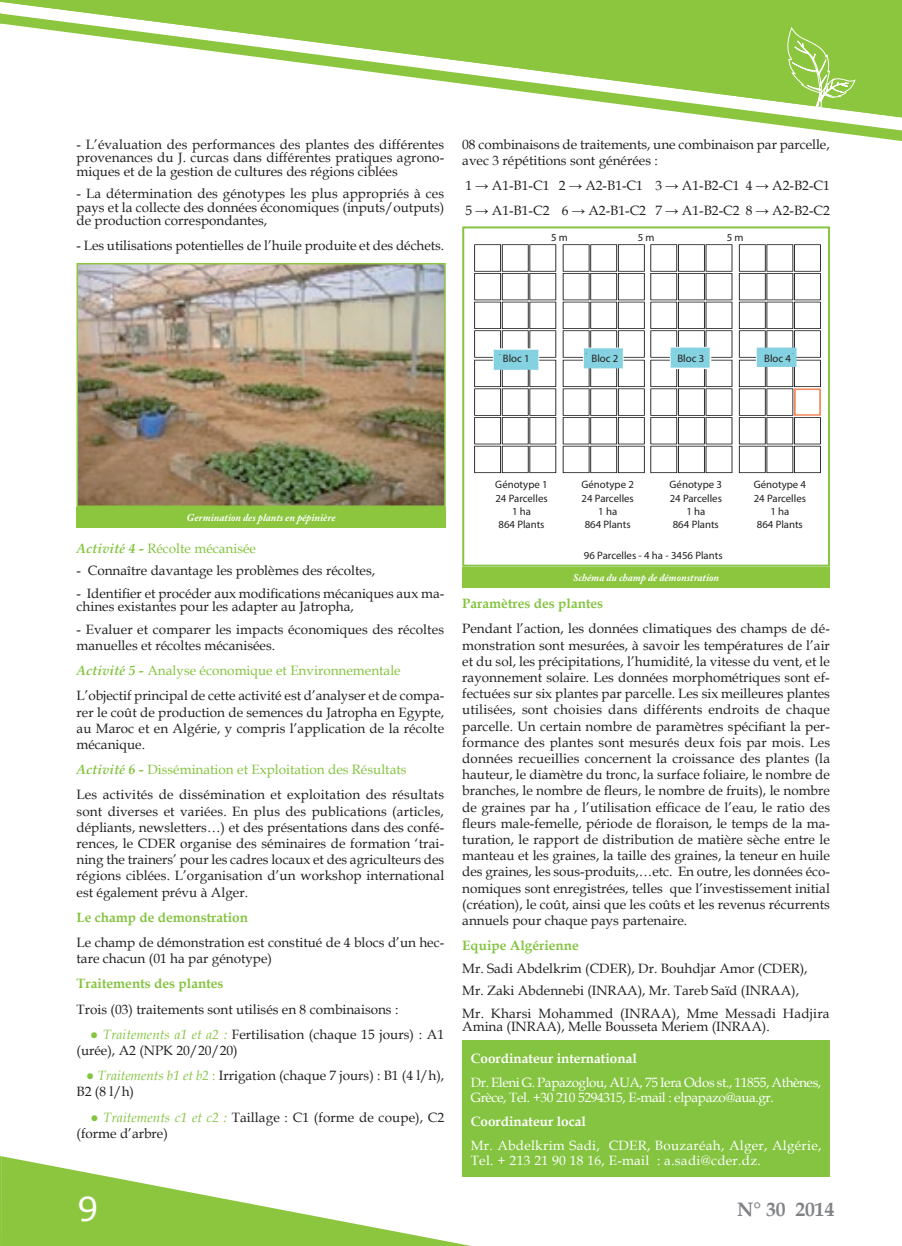
<style>
.page{position:relative;width:902px;height:1246px;background:#fff}
.page>*{position:absolute;margin:0;border:0;box-sizing:border-box;transform-origin:0 0}
.t1{font:33px "Verdana";color:#fff}
.t2{font:700 19.5px "Book Antiqua";color:#808285}
.t3{font:13.5px/16.2px "Book Antiqua";color:#231f20}
.t4{font:13.5px/15px "Book Antiqua";letter-spacing:-.03em;color:#fff}
.t5{font:13.5px/15px "Book Antiqua";letter-spacing:.02em;color:#fff}
.t6{font:700 13.5px "Book Antiqua";color:#84c440}
.t7{font:700 13.5px "Book Antiqua";color:#fff}
.t8{font:13.5px "Book Antiqua";color:#84c440}
.t9{font:10.8px/12.9px "Myriad Pro";color:#231f20;text-align:center}
.t10{font:italic 700 10.5px "Adobe Caslon Pro";color:#fff}
.s1{font-weight:700;font-style:italic}
.s2{font-weight:700;font-style:italic;color:#84c440}
.s3{color:#84c440}
.s4{font-style:italic;color:#84c440}
</style>
<div class="page">
<svg style="left:0;top:1156px;width:1px;height:90px"></svg>
<svg style="left:1px;top:1156px;width:470px;height:90px"></svg>
<div style="left:0;top:0;width:901px;height:13px;background:#8bc63e"></div>
<svg style="left:1px;top:13px;width:900px;height:128px"></svg>
<svg style="left:783px;top:28px;width:72px;height:86px;background:#a1d063"></svg>
<img style="left:474px;top:244px;width:347px;height:230px">
<svg style="left:584px;top:350px;width:39px;height:14px"></svg>
<svg style="left:670px;top:350px;width:39px;height:18px"></svg>
<svg style="left:756px;top:350px;width:40px;height:14px"></svg>
<svg style="left:496px;top:351px;width:39px;height:21px"></svg>
<div style="left:462px;top:226px;width:367px;height:341px;border:2px solid #84c440"></div>
<div style="left:462px;top:567px;width:367px;height:21px;background:#8bc63e"></div>
<div style="left:462px;top:1041px;width:367px;height:136px;background:#84c440"></div>
<div style="left:77px;top:507px;width:368px;height:21px;background:#8bc63e"></div>
<img style="left:80px;top:266px;width:362px;height:238px">
<div style="left:77px;top:263px;width:368px;height:244px;border:2px solid #8bc63e"></div>
<p class="t3" style="left:77px;top:137px;width:369px;line-height:13.5px;text-align:justify">- L’évaluation des performances des plantes des différentes provenances du J. curcas dans différentes pratiques agrono&shy;miques et de la gestion de cultures des régions ciblées</p>
<p class="t3" style="left:77px;top:187px;width:369px;line-height:13.5px;text-align:justify">- La détermination des génotypes les plus appropriés à ces pays et la collecte des données économiques (inputs/outputs) de production correspondantes,</p>
<p class="t3" style="left:77px;top:237px;width:369px">- Les utilisations potentielles de l’huile produite et des déchets.</p>
<p class="t3" style="left:462px;top:136px;width:369px">08 combinaisons de traitements, une combinaison par parcelle, avec 3 répétitions sont générées :</p>
<p class="t3" style="left:465px;top:173px;width:366px;line-height:25.2px">1 → A1-B1-C1 2 → A2-B1-C1 3 → A1-B2-C1 4 → A2-B2-C1<br>5 → A1-B1-C2 6 → A2-B1-C2 7 → A1-B2-C2 8 → A2-B2-C2</p>
<p class="t9" style="left:551px;top:231px;width:18px">5 m</p>
<p class="t9" style="left:637px;top:231px;width:18px">5 m</p>
<p class="t9" style="left:726px;top:231px;width:18px">5 m</p>
<p class="t9" style="left:503px;top:352px;width:28px">Bloc 1</p>
<p class="t9" style="left:591px;top:352px;width:28px">Bloc 2</p>
<p class="t9" style="left:677px;top:352px;width:28px">Bloc 3</p>
<p class="t9" style="left:764px;top:352px;width:28px">Bloc 4</p>
<p class="t10" style="left:186px;top:511px;width:151px">Germination des plants en pépinière</p>
<p class="t8" style="left:77px;top:539px;width:181px"><span class="s1">Activité 4 -</span> Récolte mécanisée</p>
<p class="t3" style="left:77px;top:562px;width:300px">- Connaître davantage les problèmes des récoltes,</p>
<p class="t3" style="left:77px;top:586px;width:369px;line-height:13.5px">- Identifier et procéder aux modifications mécaniques aux ma&shy;chines existantes pour les adapter au Jatropha,</p>
<p class="t3" style="left:77px;top:621px;width:369px">- Evaluer et comparer les impacts économiques des récoltes manuelles et récoltes mécanisées.</p>
<p class="t3" style="left:77px;top:658px;width:369px;line-height:25.2px"><span class="s2">Activité 5 -</span> <span class="s3">Analyse économique et Environnementale<br></span>L’objectif principal de cette activité est d’analyser et de compa-</p>
<p class="t3" style="left:77px;top:703px;width:369px;text-align:justify">rer le coût de production de semences du Jatropha en Egypte, au Maroc et en Algérie, y compris l’application de la récolte mécanique.</p>
<p class="t3" style="left:77px;top:757px;width:369px;line-height:25.2px"><span class="s2">Activité 6 -</span> <span class="s3">Dissémination et Exploitation des Résultats<br></span>Les activités de dissémination et exploitation des résultats</p>
<p class="t3" style="left:77px;top:802px;width:369px;text-align:justify">sont diverses et variées. En plus des publications (articles, dépliants, newsletters…) et des présentations dans des confé&shy;rences, le CDER organise des séminaires de formation ‘trai&shy;ning the trainers’ pour les cadres locaux et des agriculteurs des régions ciblées. L’organisation d’un workshop international est également prévu à Alger.</p>
<p class="t6" style="left:77px;top:908px;width:173px">Le champ de demonstration</p>
<p class="t3" style="left:77px;top:934px;width:369px">Le champ de démonstration est constitué de 4 blocs d’un hec&shy;tare chacun (01 ha par génotype)</p>
<p class="t6" style="left:77px;top:974px;width:148px">Traitements des plantes</p>
<p class="t3" style="left:77px;top:1000px;width:323px">Trois (03) traitements sont utilisés en 8 combinaisons :</p>
<p class="t3" style="left:76px;top:1026px;width:369px;text-indent:14px"><span class="s3">●</span> <span class="s4">Traitements a1 et a2 :</span> Fertilisation (chaque 15 jours) : A1 (urée), A2 (NPK 20/20/20)</p>
<p class="t3" style="left:76px;top:1067px;width:369px;text-indent:10px"><span class="s3">●</span> <span class="s4">Traitements b1 et b2</span> <span class="s3">:</span> Irrigation (chaque 7 jours) : B1 (4 l/h),<br>B2 (8 l/h)</p>
<p class="t3" style="left:77px;top:1108px;width:369px;text-indent:14px"><span class="s3">●</span> <span class="s4">Traitements c1 et c2 :</span> Taillage : C1 (forme de coupe), C2 (forme d’arbre)</p>
<p class="t9" style="left:495px;top:478px;width:54px">Génotype 1</p>
<p class="t9" style="left:581px;top:478px;width:54px">Génotype 2</p>
<p class="t9" style="left:669px;top:478px;width:54px">Génotype 3</p>
<p class="t9" style="left:753px;top:478px;width:54px">Génotype 4</p>
<p class="t9" style="left:495px;top:492px;width:54px">24 Parcelles<br>1 ha<br>864 Plants</p>
<p class="t9" style="left:581px;top:492px;width:54px">24 Parcelles<br>1 ha<br>864 Plants</p>
<p class="t9" style="left:669px;top:492px;width:54px">24 Parcelles<br>1 ha<br>864 Plants</p>
<p class="t9" style="left:753px;top:492px;width:54px">24 Parcelles<br>1 ha<br>864 Plants</p>
<p class="t9" style="left:584px;top:549px;width:140px">96 Parcelles - 4 ha - 3456 Plants</p>
<p class="t10" style="left:573px;top:571px;width:148px">Schéma du champ de démonstration</p>
<p class="t6" style="left:462px;top:594px;width:142px">Paramètres des plantes</p>
<p class="t3" style="left:462px;top:620px;width:369px;text-align:justify">Pendant l’action, les données climatiques des champs de dé&shy;monstration sont mesurées, à savoir les températures de l’air et du sol, les précipitations, l’humidité, la vitesse du vent, et le rayonnement solaire. Les données morphométriques sont ef&shy;fectuées sur six plantes par parcelle. Les six meilleures plantes utilisées, sont choisies dans différents endroits de chaque parcelle. Un certain nombre de paramètres spécifiant la per&shy;formance des plantes sont mesurés deux fois par mois. Les données recueillies concernent la croissance des plantes (la hauteur, le diamètre du tronc, la surface foliaire, le nombre de branches, le nombre de fleurs, le nombre de fruits), le nombre de graines par ha , l’utilisation efficace de l’eau, le ratio des fleurs male-femelle, période de floraison, le temps de la ma&shy;turation, le rapport de distribution de matière sèche entre le manteau et les graines, la taille des graines, la teneur en huile des graines, les sous-produits,…etc. En outre, les données éco&shy;nomiques sont enregistrées, telles que l’investissement initial (création), le coût, ainsi que les coûts et les revenus récurrents annuels pour chaque pays partenaire.</p>
<p class="t6" style="left:462px;top:936px;width:118px">Equipe Algérienne</p>
<p class="t3" style="left:462px;top:956px;width:369px;line-height:22.5px">Mr. Sadi Abdelkrim (CDER), Dr. Bouhdjar Amor (CDER),<br>Mr. Zaki Abdennebi (INRAA), Mr. Tareb Saïd (INRAA),<br>Mr. Kharsi Mohammed (INRAA), Mme Messadi Hadjira</p>
<p class="t3" style="left:462px;top:1018px;width:309px">Amina (INRAA), Melle Bousseta Meriem (INRAA).</p>
<p class="t7" style="left:470px;top:1049px;width:168px">Coordinateur international</p>
<p class="t4" style="left:470px;top:1075px;width:352px">Dr. Eleni G. Papazoglou, AUA, 75 Iera Odos st., 11855, Athènes,<br>Grèce, Tel. +30 210 5294315, E-mail : elpapazo@aua.gr.</p>
<p class="t7" style="left:470px;top:1112px;width:117px">Coordinateur local</p>
<p class="t5" style="left:470px;top:1138px;width:352px">Mr. Abdelkrim Sadi, CDER, Bouzaréah, Alger, Algérie,<br>Tel. + 213 21 90 18 16, E-mail : a.sadi@cder.dz.</p>
<h1 class="t1" style="left:78px;top:1186px;width:22px">9</h1>
<h2 class="t2" style="left:737px;top:1196px;width:99px">N° 30 2014</h2>
</div>
